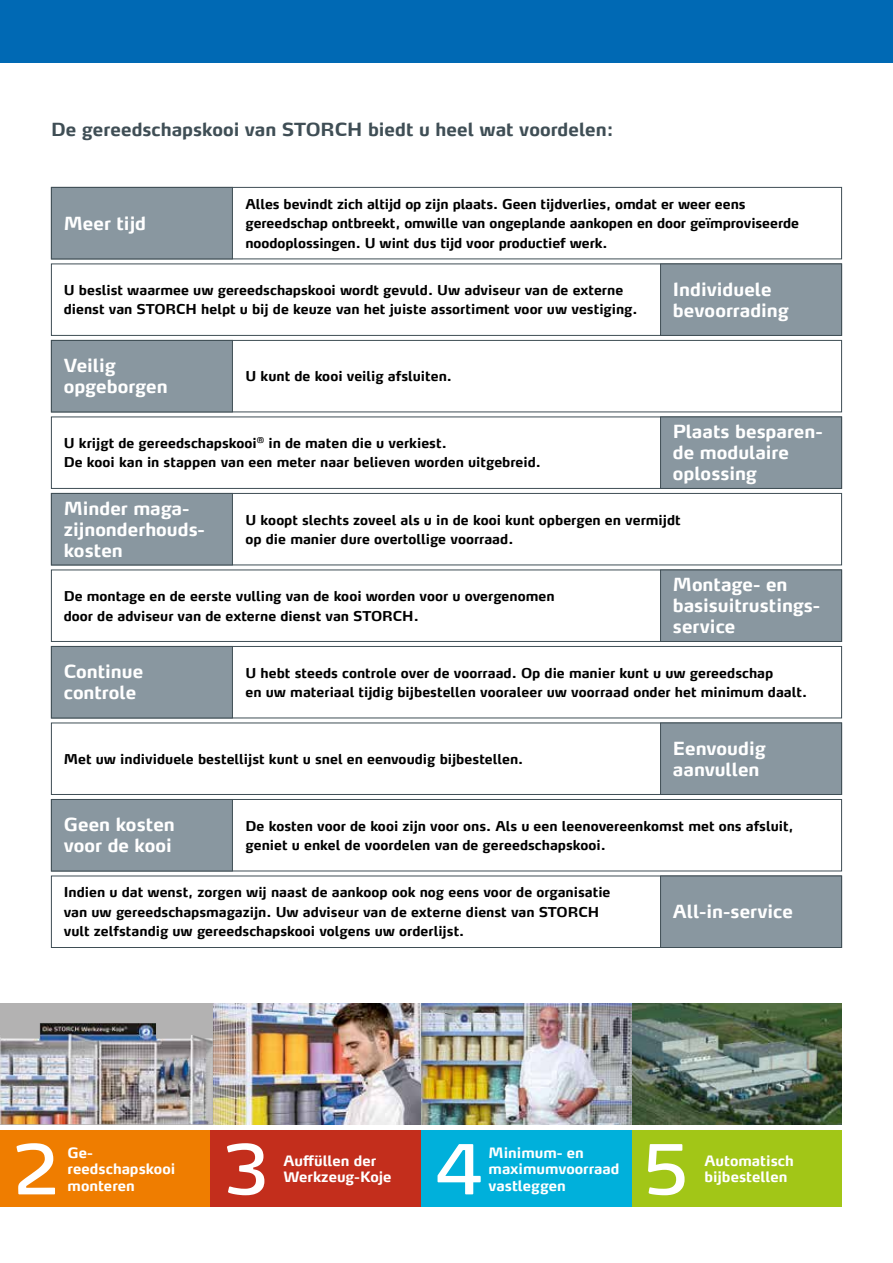
<style>
.page{position:relative;width:893px;height:1263px;background:#fff}
.page>*{position:absolute;margin:0;border:0;box-sizing:border-box;transform-origin:0 0}
.t1{font:68.1px "Max LF";color:#fff}
.t2{font:700 18px/21px "Max LF";color:#fff}
.t3{font:700 18px "Max LF";color:#3f4e55}
.t4{font:700 14.25px/16.5px "Max LF";color:#fff}
.t5{font:700 13.5px/19.5px "Max LF";color:#000}
</style>
<div class="page">
<div style="left:51px;top:876px;width:791px;height:72px;border:1px solid #3f4e55"></div>
<div style="left:660px;top:876px;width:182px;height:72px;background:#8997a0;border:1px solid #3f4e55"></div>
<div style="left:51px;top:799px;width:791px;height:72px;border:1px solid #3f4e55"></div>
<div style="left:51px;top:799px;width:182px;height:72px;background:#8997a0;border:1px solid #3f4e55"></div>
<div style="left:51px;top:723px;width:791px;height:72px;border:1px solid #3f4e55"></div>
<div style="left:660px;top:723px;width:182px;height:72px;background:#8997a0;border:1px solid #3f4e55"></div>
<div style="left:51px;top:646px;width:791px;height:72px;border:1px solid #3f4e55"></div>
<div style="left:51px;top:646px;width:182px;height:72px;background:#8997a0;border:1px solid #3f4e55"></div>
<div style="left:51px;top:570px;width:791px;height:72px;border:1px solid #3f4e55"></div>
<div style="left:660px;top:570px;width:182px;height:72px;background:#8997a0;border:1px solid #3f4e55"></div>
<div style="left:51px;top:493px;width:791px;height:72px;border:1px solid #3f4e55"></div>
<div style="left:51px;top:493px;width:182px;height:72px;background:#8997a0;border:1px solid #3f4e55"></div>
<div style="left:51px;top:417px;width:791px;height:72px;border:1px solid #3f4e55"></div>
<div style="left:660px;top:417px;width:182px;height:72px;background:#8997a0;border:1px solid #3f4e55"></div>
<div style="left:51px;top:340px;width:791px;height:72px;border:1px solid #3f4e55"></div>
<div style="left:51px;top:340px;width:182px;height:72px;background:#8997a0;border:1px solid #3f4e55"></div>
<div style="left:51px;top:264px;width:791px;height:72px;border:1px solid #3f4e55"></div>
<div style="left:660px;top:264px;width:182px;height:72px;background:#8997a0;border:1px solid #3f4e55"></div>
<div style="left:51px;top:187px;width:791px;height:72px;border:1px solid #3f4e55"></div>
<div style="left:51px;top:187px;width:182px;height:72px;background:#8997a0;border:1px solid #3f4e55"></div>
<div style="left:0;top:0;width:893px;height:63px;background:#0069b4"></div>
<img style="left:213px;top:1003px;width:629px;height:121px">
<div style="left:631px;top:1131px;width:211px;height:76px;background:#a2c617"></div>
<div style="left:0;top:1131px;width:210px;height:76px;background:#ef7d00"></div>
<div style="left:421px;top:1131px;width:210px;height:76px;background:#00b0db"></div>
<div style="left:210px;top:1131px;width:211px;height:76px;background:#c32e1c"></div>
<div style="left:0;top:1003px;width:213px;height:121px;background:#b3b2b2"></div>
<img style="left:0;top:1023px;width:213px;height:101px">
<h2 class="t3" style="left:51px;top:118px;width:564px">De gereedschapskooi van STORCH biedt u heel wat voordelen:</h2>
<h2 class="t2" style="left:64px;top:212px;width:84px">Meer tijd</h2>
<p class="t5" style="left:246px;top:194px;width:555px">Alles bevindt zich altijd op zijn plaats. Geen tijdverlies, omdat er weer eens gereedschap ontbreekt, omwille van ongeplande aankopen en door geïmproviseerde noodoplossingen. U wint dus tijd voor productief werk.</p>
<p class="t5" style="left:64px;top:280px;width:575px">U beslist waarmee uw gereedschapskooi wordt gevuld. Uw adviseur van de externe dienst van STORCH helpt u bij de keuze van het juiste assortiment voor uw vestiging.</p>
<h2 class="t2" style="left:673px;top:278px;width:117px">Individuele bevoorrading</h2>
<h2 class="t2" style="left:64px;top:355px;width:105px">Veilig opgeborgen</h2>
<p class="t5" style="left:246px;top:366px;width:208px">U kunt de kooi veilig afsluiten.</p>
<h2 class="t2" style="left:673px;top:421px;width:151px">Plaats besparen&shy;de modulaire oplossing</h2>
<p class="t5" style="left:246px;top:509px;width:437px">U koopt slechts zoveel als u in de kooi kunt opbergen en vermijdt op die manier dure overtollige voorraad.</p>
<p class="t5" style="left:64px;top:433px;width:479px">U krijgt de gereedschapskooi<sup>®</sup> in de maten die u verkiest.<br>De kooi kan in stappen van een meter naar believen worden uitgebreid.</p>
<h2 class="t2" style="left:64px;top:497px;width:143px">Minder maga&shy;zijnonderhouds&shy;kosten</h2>
<p class="t5" style="left:64px;top:586px;width:492px">De montage en de eerste vulling van de kooi worden voor u overgenomen door de adviseur van de externe dienst van STORCH.</p>
<h2 class="t2" style="left:673px;top:574px;width:149px">Montage- en basisuitrustings&shy;service</h2>
<p class="t5" style="left:246px;top:662px;width:563px">U hebt steeds controle over de voorraad. Op die manier kunt u uw gereedschap<br>en uw materiaal tijdig bijbestellen vooraleer uw voorraad onder het minimum daalt.</p>
<h2 class="t2" style="left:64px;top:661px;width:81px">Continue controle</h2>
<p class="t5" style="left:64px;top:749px;width:461px">Met uw individuele bestellijst kunt u snel en eenvoudig bijbestellen.</p>
<h2 class="t2" style="left:673px;top:737px;width:94px">Eenvoudig aanvullen</h2>
<h2 class="t2" style="left:64px;top:814px;width:113px">Geen kosten voor de kooi</h2>
<p class="t5" style="left:64px;top:882px;width:548px">Indien u dat wenst, zorgen wij naast de aankoop ook nog eens voor de organisatie van uw gereedschapsmagazijn. Uw adviseur van de externe dienst van STORCH vult zelfstandig uw gereedschapskooi volgens uw orderlijst.</p>
<p class="t5" style="left:246px;top:815px;width:550px">De kosten voor de kooi zijn voor ons. Als u een leenovereenkomst met ons afsluit, geniet u enkel de voordelen van de gereedschapskooi.</p>
<h2 class="t2" style="left:673px;top:901px;width:122px">All-in-service</h2>
<h1 class="t1" style="left:13px;top:1127px;width:47px">2</h1>
<h1 class="t1" style="left:644px;top:1127px;width:46px">5</h1>
<h1 class="t1" style="left:223px;top:1127px;width:47px">3</h1>
<p class="t4" style="left:68px;top:1144px;width:109px">Ge&shy;reedschapskooi monteren</p>
<h1 class="t1" style="left:434px;top:1127px;width:52px">4</h1>
<p class="t4" style="left:489px;top:1144px;width:132px">Minimum- en maximumvoorraad vastleggen</p>
<p class="t4" style="left:278px;top:1152px;width:137px">Gereedschapskooi<sup>® </sup>vullen</p>
<p class="t4" style="left:704px;top:1152px;width:91px">Automatisch</p>
<p class="t4" style="left:283px;top:1152px;width:94px">Auffüllen der</p>
<p class="t4" style="left:283px;top:1169px;width:110px">Werkzeug-Koje</p>
<p class="t4" style="left:704px;top:1169px;width:84px">bijbestellen</p>
</div>
